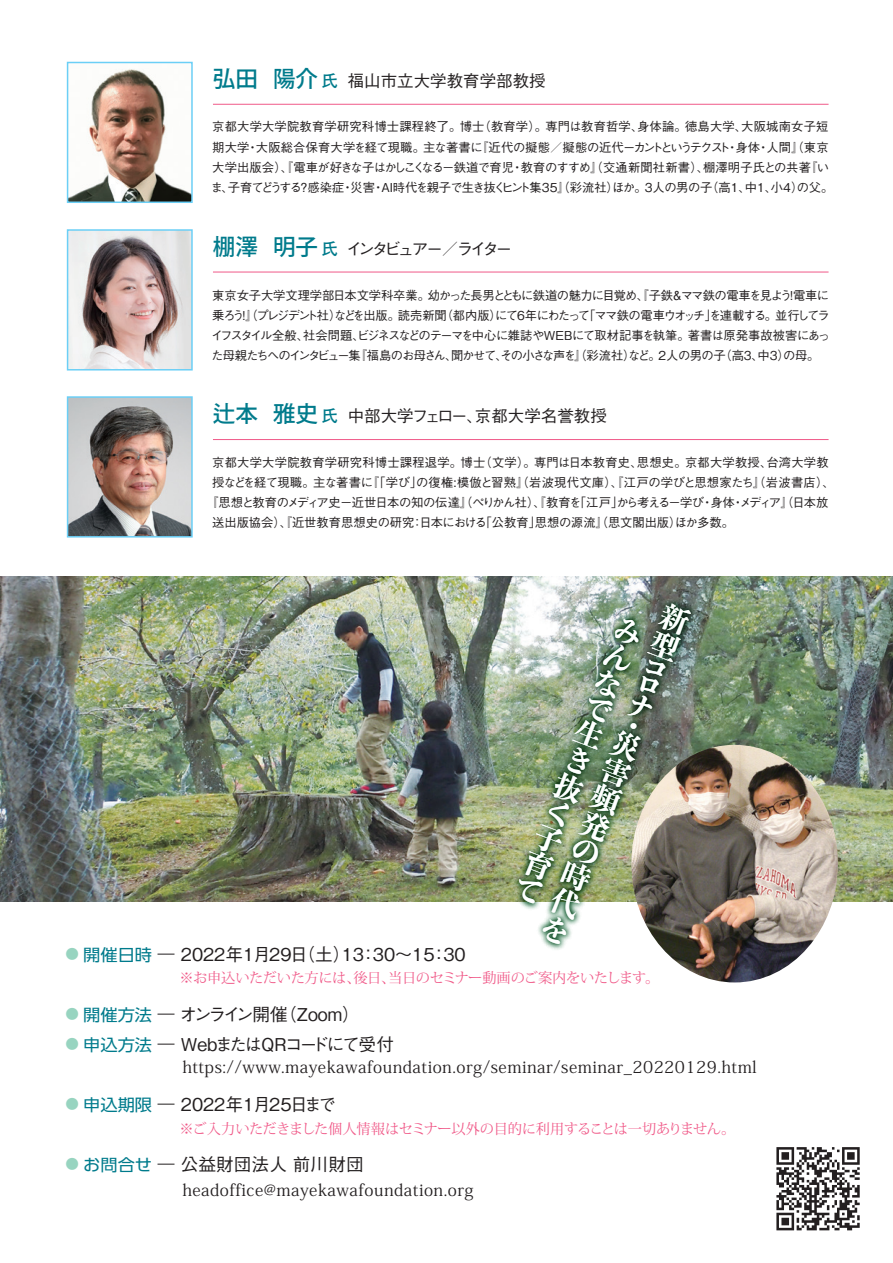
<style>
.page{position:relative;width:893px;height:1263px;background:#fff}
.page>*{position:absolute;margin:0;border:0;box-sizing:border-box;transform-origin:0 0}
.t1{font:800 28.5px/27.8px "Toppan Bunkyu Midashi Mincho Std N";color:#fff;text-align:justify}
.t2{font:500 17.7px "Gothic BBB Pro";color:#231f20}
.t3{font:500 17.7px/30px "Gothic BBB Pro";letter-spacing:-.11em;color:#231f20}
.t4{font:16.5px "Koz Min Pr 6 N";letter-spacing:.03em;color:#231f20}
.t5{font:500 16.5px "Gothic BBB Pro";color:#231f20}
.t6{font:500 16.5px "Gothic BBB Pro";letter-spacing:-.185em;color:#231f20}
.t7{font:16.35px/30px "UD Shin Go Pro";color:#007b8c;scale:1.05 1}
.t8{font:14.25px "Koz Min Pr 6 N";letter-spacing:-.03em;color:#f05988}
.t9{font:13.5px "UD Shin Go Pro";color:#98d4c0}
.t10{font:500 12.3px/20.2px "Gothic BBB Pro";letter-spacing:-.01em;color:#231f20}
.t11{font:500 12.3px "Gothic BBB Pro";letter-spacing:-.075em;color:#231f20}
.t12{font:500 12.3px "Gothic BBB Pro";letter-spacing:.015em;color:#231f20}
.s1{font-family:"Koz Go Pr 6 N";font-size:22.5px;color:#007b8c}
.s2{font-family:"Futo Go B101 Pro";font-weight:700;color:#007b8c}
</style>
<div class="page">
<img style="left:0;top:576px;width:893px;height:326px">
<img style="left:70px;top:232px;width:120px;height:135px">
<div style="left:67px;top:229px;width:126px;height:141px;border:2px solid #6bcff6"></div>
<img style="left:70px;top:399px;width:120px;height:136px">
<div style="left:67px;top:396px;width:126px;height:142px;border:2px solid #6bcff6"></div>
<img style="left:70px;top:69px;width:120px;height:131px">
<div style="left:67px;top:62px;width:126px;height:141px;border:2px solid #6bcff6"></div>
<hr style="left:213px;top:272px;width:615px;height:1px;background:#f05988">
<hr style="left:213px;top:439px;width:615px;height:1px;background:#f05988">
<hr style="left:213px;top:104px;width:615px;height:1px;background:#f05988">
<svg style="left:776px;top:1147px;width:84px;height:83px"></svg>
<svg style="left:157px;top:954px;width:17px;height:1px"></svg>
<svg style="left:157px;top:1014px;width:17px;height:1px"></svg>
<svg style="left:157px;top:1044px;width:17px;height:1px"></svg>
<svg style="left:157px;top:1104px;width:17px;height:1px"></svg>
<svg style="left:157px;top:1164px;width:17px;height:1px"></svg>
<img style="left:672px;top:745px;width:166px;height:237px">
<img style="left:491px;top:578px;width:211px;height:380px">
<img style="left:609px;top:601px;width:83px;height:162px">
<h3 class="t5" style="left:213px;top:67px;width:334px"><span class="s1">弘田 陽介</span><span class="s2">氏</span>福山市立大学教育学部教授</h3>
<p class="t10" style="left:211px;top:115px;width:624px">京都大学大学院教育学研究科博士課程終了。博士（教育学）。専門は教育哲学、身体論。徳島大学、大阪城南女子短期大学・大阪総合保育大学を経て現職。主な著書に『近代の擬態／擬態の近代ーカントというテクスト・身体・人間』（東京大学出版会）、『電車が好きな子はかしこくなる－鉄道で育児・教育のすすめ』（交通新聞社新書）、棚澤明子氏との共著『いま、子育てどうする？感染症・災害・AI時代を親子で生き抜くヒント集35』（彩流社）ほか。3人の男の子（高1、中1、小4）の父。</p>
<h3 class="t6" style="left:213px;top:236px;width:301px"><span class="s1">棚澤 明子</span><span class="s2">氏</span>インタビュアー／ライター</h3>
<p class="t10" style="left:211px;top:283px;width:620px;text-align:justify">東京女子大学文理学部日本文学科卒業。幼かった長男とともに鉄道の魅力に目覚め、『子鉄＆ママ鉄の電車を見よう！電車に乗ろう！』（プレジデント社）などを出版。読売新聞（都内版）にて6年にわたって「ママ鉄の電車ウオッチ」を連載する。並行してライフスタイル全般、社会問題、ビジネスなどのテーマを中心に雑誌やWEBにて取材記事を執筆。著書は原発事故被害にあった母親たちへのインタビュー集『福島のお母さん、聞かせて、その小さな声を』（彩流社）など。２人の男の子（高3、中3）の母。</p>
<h3 class="t5" style="left:213px;top:403px;width:395px"><span class="s1">辻本 雅史</span><span class="s2">氏</span>中部大学フェロー、京都大学名誉教授</h3>
<p class="t12" style="left:212px;top:452px;width:618px">京都大学大学院教育学研究科博士課程退学。博士（文学）。専門は日本教育史、思想史。京都大学教授、台湾大学教</p>
<p class="t10" style="left:212px;top:471px;width:624px">授などを経て現職。主な著書に『「学び」の復権:模倣と習熟』（岩波現代文庫）、『江戸の学びと思想家たち』（岩波書店）、</p>
<p class="t11" style="left:206px;top:493px;width:624px">『思想と教育のメディア史－近世日本の知の伝達』（ぺりかん社）、『教育を「江戸」から考える－学び・身体・メディア』（日本放</p>
<p class="t10" style="left:212px;top:511px;width:523px">送出版協会）、『近世教育思想史の研究：日本における「公教育」思想の源流』（思文閣出版）ほか多数。</p>
<h3 class="t7" style="left:83px;top:939px;width:67px">開催日時</h3>
<p class="t9" style="left:65px;top:943px;width:15px">●</p>
<h2 class="t2" style="left:181px;top:940px;width:286px">2022年1月29日（土）13：30～15：30</h2>
<h1 class="t1" style="left:620px;top:612px;width:16px;rotate:21deg">みんなで生き抜く子育て</h1>
<h1 class="t1" style="left:608px;top:753px;width:16px;rotate:21deg">害頻発の時代を</h1>
<p class="t8" style="left:179px;top:969px;width:482px">※お申込いただいた方には、後日、当日のセミナー動画のご案内をいたします。</p>
<h3 class="t7" style="left:83px;top:999px;width:67px">開催方法申込方法</h3>
<p class="t9" style="left:65px;top:1003px;width:15px">●</p>
<p class="t9" style="left:65px;top:1033px;width:15px">●</p>
<h2 class="t3" style="left:180px;top:997px;width:216px">オンライン開催（Zoom）<br>WebまたはQRコードにて受付</h2>
<h3 class="t4" style="left:182px;top:1058px;width:576px">https://www.mayekawafoundation.org/seminar/seminar_20220129.html</h3>
<h3 class="t7" style="left:83px;top:1089px;width:67px">申込期限</h3>
<p class="t9" style="left:65px;top:1093px;width:15px">●</p>
<h2 class="t2" style="left:181px;top:1090px;width:157px">2022年1月25日まで</h2>
<p class="t8" style="left:179px;top:1120px;width:558px">※ご入力いただきました個人情報はセミナー以外の目的に利用することは一切ありません。</p>
<h3 class="t7" style="left:83px;top:1149px;width:67px">お問合せ</h3>
<p class="t9" style="left:65px;top:1153px;width:15px">●</p>
<h2 class="t2" style="left:181px;top:1150px;width:184px">公益財団法人 前川財団</h2>
<h3 class="t4" style="left:182px;top:1180px;width:293px">headoffice@mayekawafoundation.org</h3>
</div>
